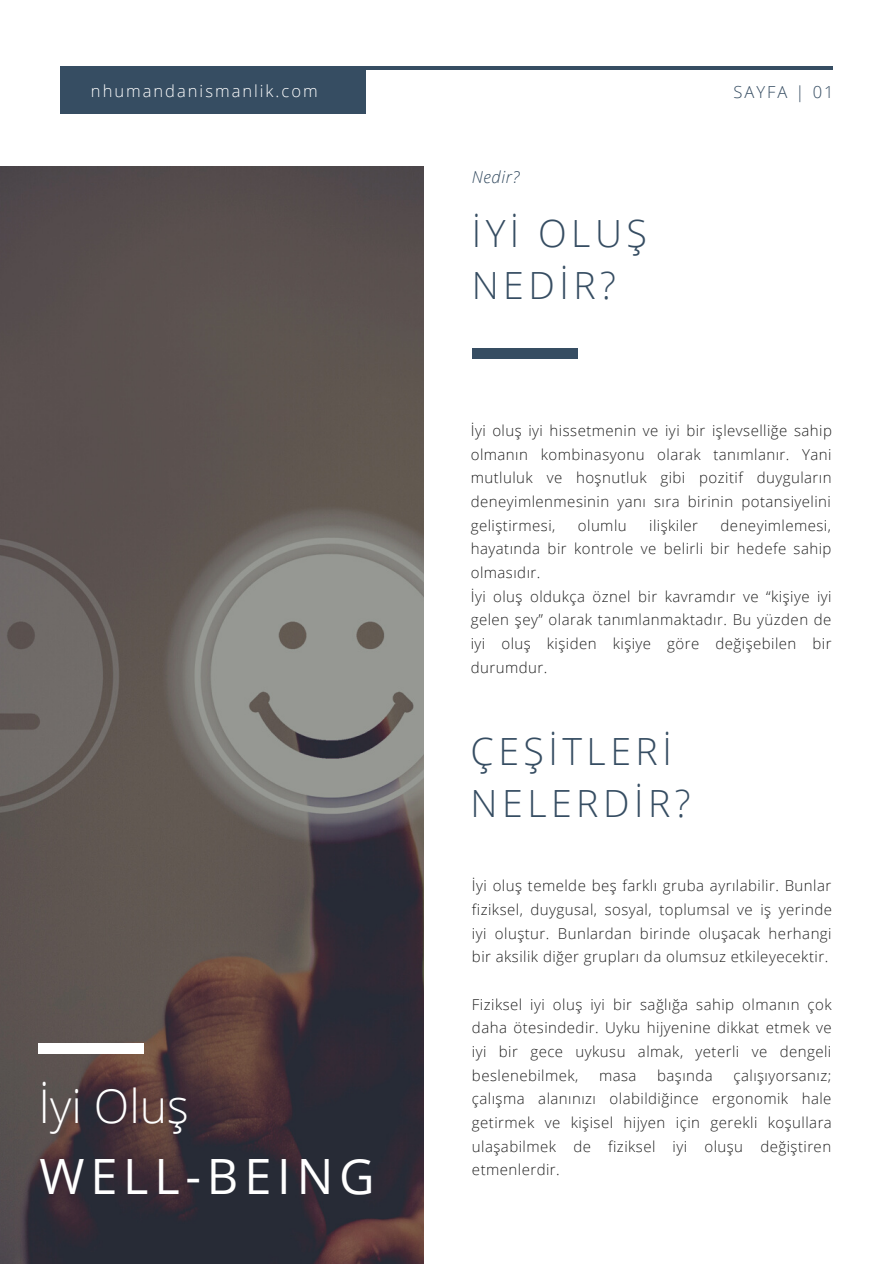
<style>
.page{position:relative;width:894px;height:1264px;background:#fff}
.page>*{position:absolute;margin:0;border:0;box-sizing:border-box;transform-origin:0 0}
.t1{font:48.6px "Open Sans";letter-spacing:.12em;color:#fff}
.t2{font:300 46.35px "Open Sans";color:#fff}
.t3{font:300 37.5px "Open Sans";letter-spacing:.12em;color:#364d62}
.t4{font:300 16.5px "Open Sans";letter-spacing:.12em;color:#fff}
.t5{font:300 16.5px "Open Sans";letter-spacing:.12em;color:#364d62}
.t6{font:italic 300 16.5px "Open Sans";letter-spacing:.04em;color:#364d62}
.t7{font:300 15px/23.7px "Open Sans";letter-spacing:.03em;color:#222;text-align:justify}
</style>
<div class="page">
<hr style="left:61px;top:66px;width:771px;height:4px;background:#364d62">
<div style="left:61px;top:66px;width:305px;height:48px;background:#364d62"></div>
<img style="left:0;top:166px;width:423px;height:1097px">
<div style="left:38px;top:1043px;width:106px;height:10px;background:#fff"></div>
<div style="left:471px;top:348px;width:106px;height:10px;background:#364d62"></div>
<p class="t4" style="left:91px;top:79px;width:228px">nhumandanismanlik.com</p>
<p class="t5" style="left:733px;top:80px;width:102px">SAYFA | 01</p>
<p class="t6" style="left:471px;top:165px;width:49px">Nedir?</p>
<p class="t3" style="left:471px;top:207px;width:177px">İYİ OLUŞ</p>
<p class="t3" style="left:471px;top:259px;width:146px">NEDİR?</p>
<p class="t7" style="left:470px;top:418px;width:362px">İyi oluş iyi hissetmenin ve iyi bir işlevselliğe sahip olmanın kombinasyonu olarak tanımlanır. Yani mutluluk ve hoşnutluk gibi pozitif duyguların deneyimlenmesinin yanı sıra birinin potansiyelini geliştirmesi,</p>
<p class="t7" style="left:470px;top:513px;width:362px;text-indent:250px">deneyimlemesi, hayatında bir kontrole ve belirli bir hedefe sahip olmasıdır.</p>
<p class="t7" style="left:470px;top:584px;width:362px">İyi oluş oldukça öznel bir kavramdır ve “kişiye iyi gelen şey” olarak tanımlanmaktadır. Bu yüzden de iyi oluş kişiden kişiye göre değişebilen bir durumdur.</p>
<p class="t7" style="left:577px;top:513px;width:50px">olumlu</p>
<p class="t7" style="left:649px;top:513px;width:50px">ilişkiler</p>
<p class="t2" style="left:38px;top:1073px;width:152px">İyi Oluş</p>
<p class="t1" style="left:39px;top:1141px;width:336px">WELL-BEING</p>
<p class="t3" style="left:470px;top:725px;width:203px">ÇEŞİTLERİ</p>
<p class="t3" style="left:470px;top:777px;width:221px">NELERDİR?</p>
<p class="t7" style="left:472px;top:873px;width:361px">İyi oluş temelde beş farklı gruba ayrılabilir. Bunlar fiziksel, duygusal, sosyal, toplumsal ve iş yerinde iyi oluştur. Bunlardan birinde oluşacak herhangi bir aksilik diğer grupları da olumsuz etkileyecektir.</p>
<p class="t7" style="left:472px;top:992px;width:361px">Fiziksel iyi oluş iyi bir sağlığa sahip olmanın çok daha ötesindedir. Uyku hijyenine dikkat etmek ve iyi bir gece uykusu almak, yeterli ve dengeli beslenebilmek,</p>
<p class="t7" style="left:472px;top:1062px;width:361px;text-indent:261px">çalışıyorsanız; çalışma alanınızı olabildiğince ergonomik hale getirmek ve kişisel hijyen için gerekli koşullara ulaşabilmek de fiziksel iyi oluşu değiştiren etmenlerdir.</p>
<p class="t7" style="left:599px;top:1062px;width:39px">masa</p>
<p class="t7" style="left:657px;top:1062px;width:57px">başında</p>
</div>
